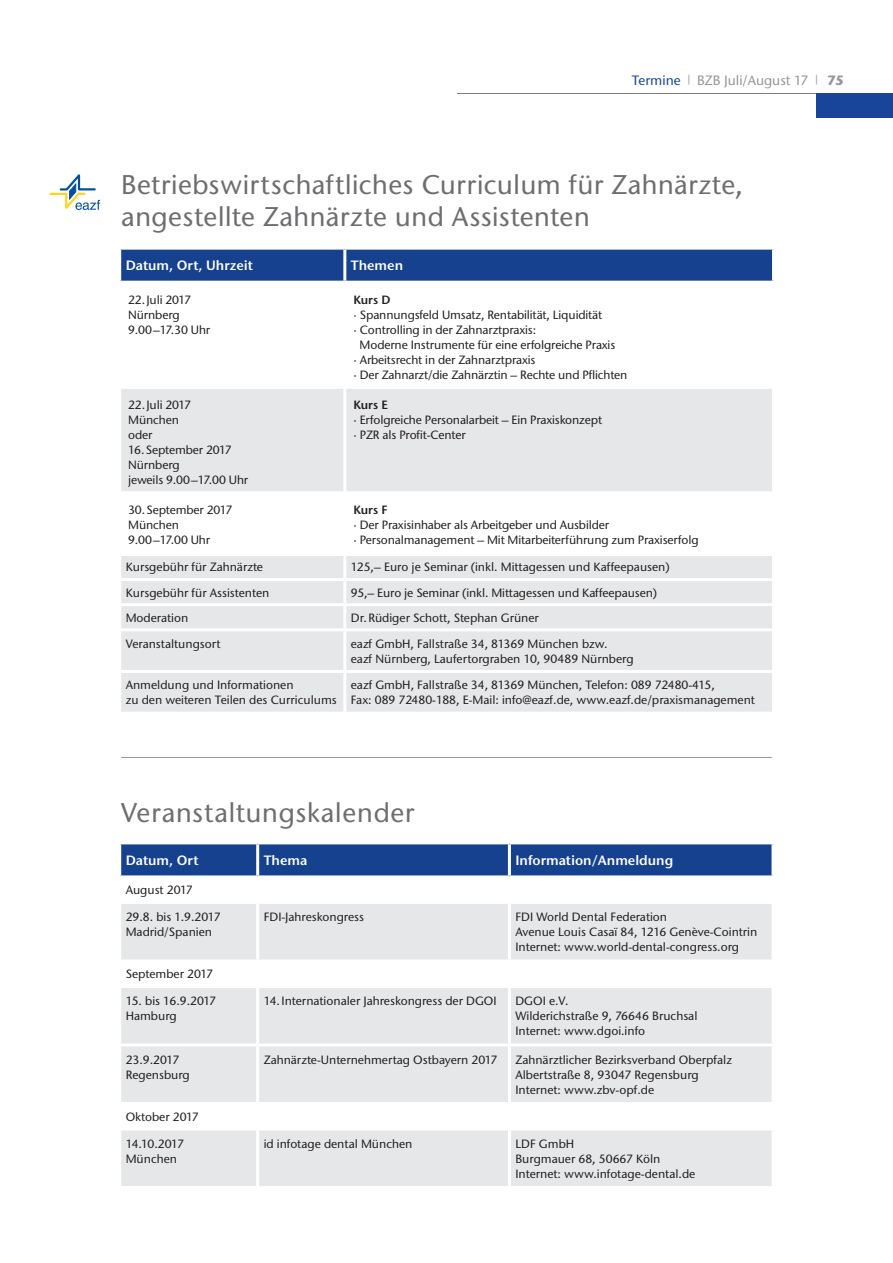
<style>
.page{position:relative;width:893px;height:1263px;background:#fff}
.page>*{position:absolute;margin:0;border:0;box-sizing:border-box;transform-origin:0 0}
.t1{font:500 27px/31.5px "Stone Sans ITC Std";letter-spacing:.015em;color:#6d6e70}
.t2{font:600 13.5px "Stone Sans ITC Pro";color:#fff}
.t3{font:500 13.5px "Stone Sans ITC Std";color:#939598}
.t4{font:500 12px/15px "Stone Sans ITC Std";color:#231f20}
.t5{font:600 12px "Stone Sans ITC Pro";color:#231f20}
.s1{color:#18449a}
.s2{font-weight:700}
</style>
<div class="page">
<div style="left:121px;top:250px;width:651px;height:31px;background:#15418f"></div>
<svg style="left:121px;top:389px;width:651px;height:323px;fill:#e6e7e8"></svg>
<hr style="left:343px;top:250px;width:3px;height:31px;background:#fff">
<hr style="left:343px;top:389px;width:3px;height:102px;background:#fff">
<hr style="left:118px;top:491px;width:227px;height:3px;background:#fff">
<hr style="left:345px;top:491px;width:430px;height:3px;background:#fff">
<hr style="left:343px;top:494px;width:3px;height:59px;background:#fff">
<hr style="left:118px;top:553px;width:227px;height:3px;background:#fff">
<hr style="left:345px;top:553px;width:430px;height:3px;background:#fff">
<hr style="left:343px;top:556px;width:3px;height:22px;background:#fff">
<hr style="left:118px;top:578px;width:227px;height:3px;background:#fff">
<hr style="left:345px;top:578px;width:430px;height:3px;background:#fff">
<hr style="left:343px;top:581px;width:3px;height:22px;background:#fff">
<hr style="left:118px;top:603px;width:227px;height:3px;background:#fff">
<hr style="left:345px;top:603px;width:430px;height:3px;background:#fff">
<hr style="left:343px;top:606px;width:3px;height:22px;background:#fff">
<hr style="left:118px;top:628px;width:227px;height:3px;background:#fff">
<hr style="left:345px;top:628px;width:430px;height:3px;background:#fff">
<hr style="left:343px;top:631px;width:3px;height:39px;background:#fff">
<hr style="left:118px;top:670px;width:227px;height:3px;background:#fff">
<hr style="left:345px;top:670px;width:430px;height:3px;background:#fff">
<hr style="left:343px;top:673px;width:3px;height:39px;background:#fff">
<hr style="left:121px;top:757px;width:651px;height:1px;background:#939598">
<div style="left:121px;top:844px;width:650px;height:31px;background:#15418f"></div>
<svg style="left:121px;top:904px;width:650px;height:282px;fill:#e6e7e8"></svg>
<hr style="left:256px;top:844px;width:3px;height:31px;background:#fff">
<hr style="left:508px;top:844px;width:3px;height:31px;background:#fff">
<hr style="left:256px;top:904px;width:3px;height:55px;background:#fff">
<hr style="left:508px;top:904px;width:3px;height:55px;background:#fff">
<hr style="left:118px;top:959px;width:140px;height:3px;background:#fff">
<hr style="left:258px;top:959px;width:251px;height:3px;background:#fff">
<hr style="left:256px;top:962px;width:3px;height:23px;background:#fff">
<hr style="left:509px;top:959px;width:265px;height:3px;background:#fff">
<hr style="left:508px;top:962px;width:3px;height:23px;background:#fff">
<hr style="left:118px;top:985px;width:140px;height:3px;background:#fff">
<hr style="left:258px;top:985px;width:251px;height:3px;background:#fff">
<hr style="left:256px;top:988px;width:3px;height:55px;background:#fff">
<hr style="left:509px;top:985px;width:265px;height:3px;background:#fff">
<hr style="left:508px;top:988px;width:3px;height:55px;background:#fff">
<hr style="left:118px;top:1043px;width:140px;height:3px;background:#fff">
<hr style="left:258px;top:1043px;width:251px;height:3px;background:#fff">
<hr style="left:256px;top:1046px;width:3px;height:56px;background:#fff">
<hr style="left:509px;top:1043px;width:265px;height:3px;background:#fff">
<hr style="left:508px;top:1046px;width:3px;height:56px;background:#fff">
<hr style="left:118px;top:1102px;width:140px;height:3px;background:#fff">
<hr style="left:258px;top:1102px;width:516px;height:3px;background:#fff">
<hr style="left:118px;top:1127px;width:140px;height:3px;background:#fff">
<hr style="left:258px;top:1127px;width:251px;height:3px;background:#fff">
<hr style="left:256px;top:1130px;width:3px;height:56px;background:#fff">
<hr style="left:509px;top:1127px;width:265px;height:3px;background:#fff">
<hr style="left:508px;top:1130px;width:3px;height:56px;background:#fff">
<svg style="left:49px;top:174px;width:51px;height:36px"></svg>
<hr style="left:457px;top:94px;width:436px;height:1px;background:#827c7d">
<div style="left:816px;top:94px;width:77px;height:24px;background:#18449a"></div>
<p class="t3" style="left:632px;top:75px;width:214px"><span class="s1">Termine</span> <sup>|</sup> BZB Juli/August 17 <sup>|</sup> <span class="s2">75</span></p>
<h1 class="t1" style="left:121px;top:172px;width:623px">Betriebswirtschaftliches Curriculum für Zahnärzte, angestellte Zahnärzte und Assistenten</h1>
<p class="t2" style="left:126px;top:260px;width:129px">Datum, Ort, Uhrzeit</p>
<p class="t2" style="left:351px;top:260px;width:54px">Themen</p>
<p class="t4" style="left:128px;top:293px;width:83px">22. Juli 2017<br>Nürnberg<br>9.00 –17.30 Uhr</p>
<p class="t5" style="left:353px;top:295px;width:39px">Kurs D</p>
<p class="t4" style="left:353px;top:308px;width:250px">· Spannungsfeld Umsatz, Rentabilität, Liquidität</p>
<p class="t4" style="left:353px;top:323px;width:184px">· Controlling in der Zahnarztpraxis:</p>
<p class="t4" style="left:360px;top:338px;width:257px">Moderne Instrumente für eine erfolgreiche Praxis</p>
<p class="t4" style="left:353px;top:353px;width:184px">· Arbeitsrecht in der Zahnarztpraxis</p>
<p class="t4" style="left:353px;top:368px;width:275px">· Der Zahnarzt/die Zahnärztin – Rechte und Pflichten</p>
<p class="t4" style="left:128px;top:398px;width:64px">22. Juli 2017<br>München oder</p>
<p class="t4" style="left:128px;top:443px;width:121px">16. September 2017<br>Nürnberg<br>jeweils 9.00 –17.00 Uhr</p>
<p class="t5" style="left:353px;top:400px;width:36px">Kurs E</p>
<p class="t4" style="left:353px;top:413px;width:250px">· Erfolgreiche Personalarbeit – Ein Praxiskonzept · PZR als Profit-Center</p>
<p class="t4" style="left:128px;top:504px;width:106px">30. September 2017<br>München<br>9.00 –17.00 Uhr</p>
<p class="t5" style="left:353px;top:505px;width:36px">Kurs F</p>
<p class="t4" style="left:353px;top:519px;width:347px">· Der Praxisinhaber als Arbeitgeber und Ausbilder<br>· Personalmanagement – Mit Mitarbeiterführung zum Praxiserfolg</p>
<p class="t4" style="left:126px;top:561px;width:139px">Kursgebühr für Zahnärzte</p>
<p class="t4" style="left:351px;top:561px;width:320px">125,– Euro je Seminar (inkl. Mittagessen und Kaffeepausen)</p>
<p class="t4" style="left:126px;top:586px;width:145px">Kursgebühr für Assistenten</p>
<p class="t4" style="left:351px;top:586px;width:308px">95,– Euro je Seminar (inkl. Mittagessen und Kaffeepausen)</p>
<p class="t4" style="left:126px;top:611px;width:64px">Moderation</p>
<p class="t4" style="left:351px;top:611px;width:190px">Dr. Rüdiger Schott, Stephan Grüner</p>
<p class="t4" style="left:126px;top:637px;width:96px">Veranstaltungsort</p>
<p class="t4" style="left:351px;top:637px;width:284px">eazf GmbH, Fallstraße 34, 81369 München bzw.<br>eazf Nürnberg, Laufertorgraben 10, 90489 Nürnberg</p>
<p class="t4" style="left:126px;top:679px;width:213px">Anmeldung und Informationen<br>zu den weiteren Teilen des Curriculums</p>
<p class="t4" style="left:351px;top:679px;width:406px">eazf GmbH, Fallstraße 34, 81369 München, Telefon: 089 72480-415,<br>Fax: 089 72480-188, E-Mail: info@eazf.de, www.eazf.de/praxismanagement</p>
<h1 class="t1" style="left:121px;top:799px;width:295px">Veranstaltungskalender</h1>
<p class="t2" style="left:126px;top:855px;width:74px">Datum, Ort</p>
<p class="t2" style="left:264px;top:855px;width:45px">Thema</p>
<p class="t2" style="left:515px;top:855px;width:159px">Information/Anmeldung</p>
<p class="t4" style="left:126px;top:883px;width:69px">August 2017</p>
<p class="t4" style="left:126px;top:910px;width:96px">29.8. bis 1.9.2017<br>Madrid/Spanien</p>
<p class="t4" style="left:264px;top:910px;width:102px">FDI-Jahreskongress</p>
<p class="t4" style="left:515px;top:910px;width:243px">FDI World Dental Federation<br>Avenue Louis Casaï 84, 1216 Genève-Cointrin<br>Internet: www.world-dental-congress.org</p>
<p class="t4" style="left:126px;top:967px;width:89px">September 2017</p>
<p class="t4" style="left:126px;top:994px;width:92px">15. bis 16.9.2017<br>Hamburg</p>
<p class="t4" style="left:264px;top:994px;width:234px">14. Internationaler Jahreskongress der DGOI</p>
<p class="t4" style="left:515px;top:994px;width:184px">DGOI e.V.<br>Wilderichstraße 9, 76646 Bruchsal<br>Internet: www.dgoi.info</p>
<p class="t4" style="left:126px;top:1053px;width:66px">23.9.2017<br>Regensburg</p>
<p class="t4" style="left:264px;top:1053px;width:235px">Zahnärzte-Unternehmertag Ostbayern 2017</p>
<p class="t4" style="left:515px;top:1053px;width:218px">Zahnärztlicher Bezirksverband Oberpfalz<br>Albertstraße 8, 93047 Regensburg<br>Internet: www.zbv-opf.de</p>
<p class="t4" style="left:126px;top:1110px;width:75px">Oktober 2017</p>
<p class="t4" style="left:126px;top:1137px;width:60px">14.10.2017<br>München</p>
<p class="t4" style="left:264px;top:1137px;width:150px">id infotage dental München</p>
<p class="t4" style="left:515px;top:1137px;width:181px">LDF GmbH<br>Burgmauer 68, 50667 Köln<br>Internet: www.infotage-dental.de</p>
</div>
